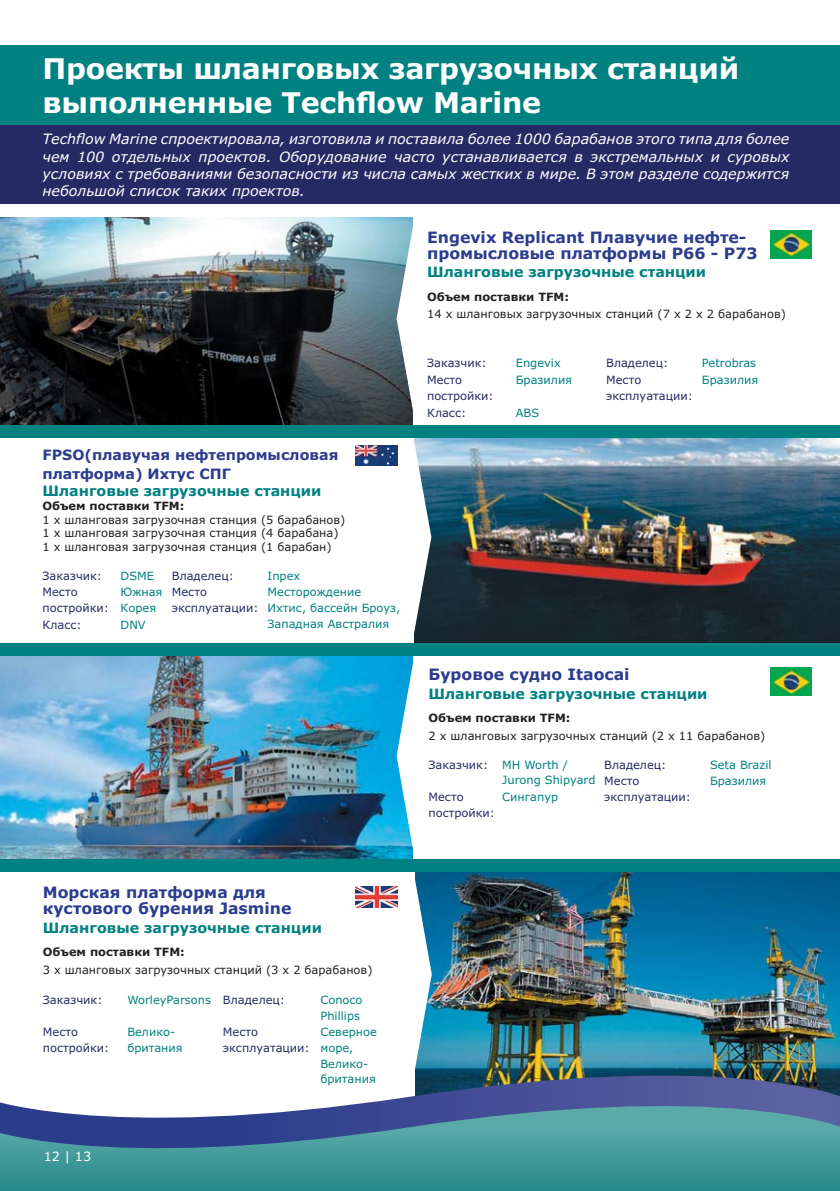
<style>
.page{position:relative;width:840px;height:1191px;background:#fff}
.page>*{position:absolute;margin:0;border:0;box-sizing:border-box;transform-origin:0 0}
.t1{font:700 28.6px/34.2px "Verdana";letter-spacing:-.01em;color:#fff}
.t2{font:700 15.6px/15.6px "Verdana";color:#2c3c8f}
.t3{font:italic 14.2px/17.2px "Verdana";color:#fff;text-align:justify}
.t4{font:700 14.2px "Verdana";color:#018181}
.t5{font:700 14.2px/18.8px "Verdana";color:#2c3c8f}
.t6{font:12.8px "Verdana";color:#fff}
.t7{font:11.4px/13.6px "Verdana";color:#231f20}
.t8{font:11.4px/15.6px "Verdana";color:#018181}
.t9{font:11.4px/15.6px "Verdana";color:#262b64}
.t10{font:700 11.4px "Verdana";color:#231f20}
.s1{color:#262b64}
</style>
<div class="page">
<div style="left:0;top:45px;width:839px;height:80px;background:#018181"></div>
<div style="left:0;top:125px;width:839px;height:79px;background:#262a64"></div>
<img style="left:0;top:217px;width:412px;height:208px">
<svg style="left:396px;top:217px;width:17px;height:204px"></svg>
<img style="left:0;top:655px;width:396px;height:204px">
<img style="left:431px;top:871px;width:408px;height:178px">
<svg style="left:396px;top:655px;width:18px;height:204px"></svg>
<svg style="left:413px;top:871px;width:18px;height:178px"></svg>
<img style="left:770px;top:668px;width:41px;height:27px">
<img style="left:356px;top:886px;width:41px;height:21px">
<img style="left:414px;top:437px;width:425px;height:206px">
<img style="left:770px;top:231px;width:41px;height:27px">
<svg style="left:413px;top:437px;width:18px;height:201px"></svg>
<img style="left:356px;top:445px;width:41px;height:21px">
<div style="left:0;top:425px;width:839px;height:12px;background:#018181"></div>
<div style="left:0;top:643px;width:839px;height:12px;background:#018181"></div>
<div style="left:0;top:859px;width:839px;height:12px;background:#018181"></div>
<img style="left:415px;top:1049px;width:424px;height:30px">
<svg style="left:0;top:1079px;width:839px;height:112px;background:#5a90a4"></svg>
<h1 class="t1" style="left:42px;top:54px;width:698px">Проекты шланговых загрузочных станций выполненные Techflow Marine</h1>
<p class="t3" style="left:42px;top:131px;width:748px">Techflow Marine спроектировала, изготовила и поставила более 1000 барабанов этого типа для более чем 100 отдельных проектов. Оборудование часто устанавливается в экстремальных и суровых условиях с требованиями безопасности из числа самых жестких в мире. В этом разделе содержится небольшой список таких проектов.</p>
<p class="t2" style="left:427px;top:231px;width:332px">Engevix Replicant Плавучие нефте&shy;промысловые платформы P66 - P73</p>
<p class="t4" style="left:427px;top:267px;width:280px">Шланговые загрузочные станции</p>
<p class="t10" style="left:427px;top:292px;width:143px">Объем поставки TFM:</p>
<p class="t7" style="left:427px;top:308px;width:360px">14 x шланговых загрузочных станций (7 x 2 x 2 барабанов)</p>
<p class="t5" style="left:42px;top:447px;width:297px">FPSO(плавучая нефтепромысловая платформа) Ихтус СПГ</p>
<p class="t4" style="left:42px;top:485px;width:280px">Шланговые загрузочные станции</p>
<p class="t10" style="left:42px;top:501px;width:143px">Объем поставки TFM:</p>
<p class="t7" style="left:42px;top:513px;width:304px">1 x шланговая загрузочная станция (5 барабанов)<br>1 x шланговая загрузочная станция (4 барабана)<br>1 x шланговая загрузочная станция (1 барабан)</p>
<p class="t9" style="left:42px;top:568px;width:61px">Заказчик:</p>
<p class="t8" style="left:120px;top:568px;width:35px">DSME</p>
<p class="t9" style="left:172px;top:568px;width:64px">Владелец:</p>
<p class="t8" style="left:267px;top:568px;width:34px">Inpex</p>
<p class="t9" style="left:42px;top:585px;width:68px">Место постройки:</p>
<p class="t8" style="left:120px;top:585px;width:43px">Южная<br>Корея</p>
<p class="t9" style="left:172px;top:585px;width:88px">Место эксплуатации:</p>
<p class="t8" style="left:267px;top:585px;width:134px">Месторождение<br>Ихтис, бассейн Броуз,</p>
<p class="t9" style="left:42px;top:618px;width:41px">Класс:</p>
<p class="t8" style="left:120px;top:618px;width:27px">DNV</p>
<p class="t8" style="left:267px;top:617px;width:123px">Западная Австралия</p>
<p class="t2" style="left:43px;top:886px;width:250px">Морская платформа для кустового бурения Jasmine</p>
<p class="t4" style="left:43px;top:922px;width:280px">Шланговые загрузочные станции</p>
<p class="t10" style="left:43px;top:947px;width:143px">Объем поставки TFM:</p>
<p class="t7" style="left:43px;top:963px;width:331px">3 x шланговых загрузочных станций (3 x 2 барабанов)</p>
<p class="t9" style="left:43px;top:993px;width:61px">Заказчик:</p>
<p class="t8" style="left:127px;top:993px;width:159px">WorleyParsons <span class="s1">Владелец:</span></p>
<p class="t8" style="left:320px;top:993px;width:43px">Conoco<br>Phillips</p>
<p class="t9" style="left:43px;top:1025px;width:68px">Место постройки:</p>
<p class="t8" style="left:127px;top:1025px;width:57px">Велико&shy;британия</p>
<p class="t9" style="left:223px;top:1025px;width:88px">Место эксплуатации:</p>
<p class="t8" style="left:320px;top:1025px;width:58px">Северное море,<br>Велико&shy;британия</p>
<p class="t6" style="left:44px;top:1151px;width:49px">12 | 13</p>
<p class="t9" style="left:427px;top:356px;width:61px">Заказчик:</p>
<p class="t8" style="left:515px;top:356px;width:46px">Engevix</p>
<p class="t9" style="left:606px;top:356px;width:64px">Владелец:</p>
<p class="t8" style="left:701px;top:356px;width:56px">Petrobras</p>
<p class="t9" style="left:427px;top:373px;width:68px">Место постройки:</p>
<p class="t8" style="left:515px;top:373px;width:58px">Бразилия</p>
<p class="t9" style="left:606px;top:373px;width:88px">Место эксплуатации:</p>
<p class="t8" style="left:701px;top:373px;width:58px">Бразилия</p>
<p class="t9" style="left:427px;top:406px;width:41px">Класс:</p>
<p class="t8" style="left:515px;top:406px;width:25px">ABS</p>
<p class="t2" style="left:428px;top:668px;width:202px">Буровое судно Itaocai</p>
<p class="t4" style="left:428px;top:688px;width:280px">Шланговые загрузочные станции</p>
<p class="t10" style="left:428px;top:713px;width:143px">Объем поставки TFM:</p>
<p class="t7" style="left:428px;top:730px;width:338px">2 x шланговых загрузочных станций (2 x 11 барабанов)</p>
<p class="t8" style="left:502px;top:757px;width:95px;text-indent:-74px"><span class="s1">Заказчик:</span> MH Worth /<br>Jurong Shipyard</p>
<p class="t9" style="left:604px;top:757px;width:64px">Владелец:</p>
<p class="t8" style="left:709px;top:757px;width:63px">Seta Brazil</p>
<p class="t9" style="left:604px;top:774px;width:88px">Место эксплуатации:</p>
<p class="t8" style="left:709px;top:774px;width:58px">Бразилия</p>
<p class="t9" style="left:428px;top:790px;width:68px">Место постройки:</p>
<p class="t8" style="left:502px;top:790px;width:57px">Сингапур</p>
</div>
